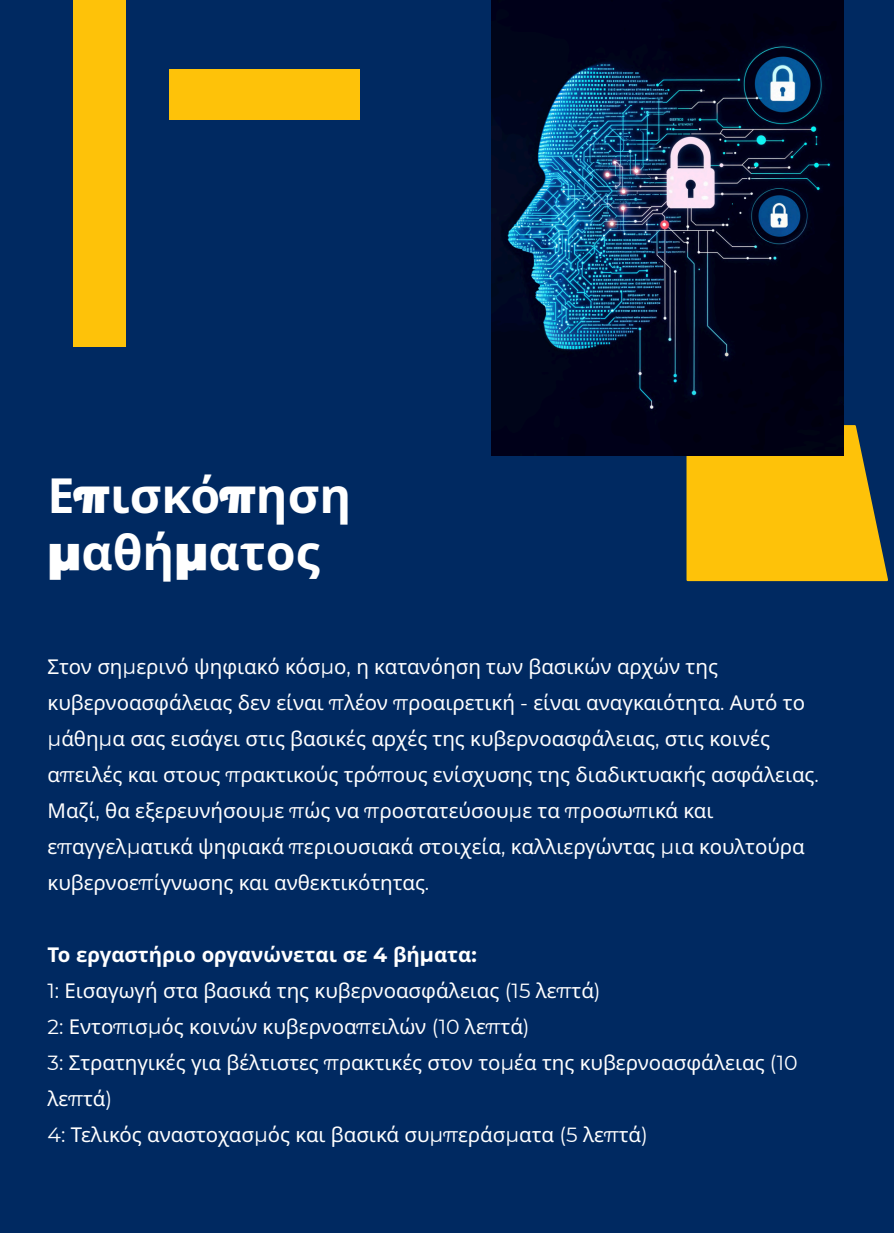
<style>
.page{position:relative;width:894px;height:1233px;background:#fff}
.page>*{position:absolute;margin:0;border:0;box-sizing:border-box;transform-origin:0 0}
.t1{font:700 48.3px/57.3px "Noto Sans";color:#fff}
.t2{font:20.4px/36px "Noto Sans";color:#fff}
.t3{font:700 20.4px "Noto Sans";color:#fff}
.s1{font-family:"Montserrat";font-weight:900}
.s2{font-family:"Montserrat"}
</style>
<div class="page">
<div style="left:0;top:0;width:893px;height:1233px;background:#002961"></div>
<svg style="left:686px;top:425px;width:201px;height:156px"></svg>
<div style="left:73px;top:0;width:53px;height:347px;background:#fec209"></div>
<div style="left:169px;top:69px;width:191px;height:51px;background:#fec209"></div>
<img style="left:491px;top:0;width:352px;height:455px">
<p class="t1" style="left:47px;top:465px;width:305px">Ε<span class="s1">π</span>ισκό<span class="s1">π</span>ηση <span class="s1">μ</span>αθή<span class="s1">μ</span>ατος</p>
<p class="t2" style="left:47px;top:648px;width:772px">Στον ση<span class="s2">μ</span>ερινό ψηφιακό κόσ<span class="s2">μ</span>ο<span class="s2">,</span> η κατανόηση των βασικών αρχών της κυβερνοασφάλειας δεν είναι <span class="s2">π</span>λέον <span class="s2">π</span>ροαιρετική <span class="s2">-</span> είναι αναγκαιότητα<span class="s2">.</span> Αυτό το <span class="s2">μ</span>άθη<span class="s2">μ</span>α σας εισάγει στις βασικές αρχές της κυβερνοασφάλειας<span class="s2">,</span> στις κοινές α<span class="s2">π</span>ειλές και στους <span class="s2">π</span>ρακτικούς τρό<span class="s2">π</span>ους ενίσχυσης της διαδικτυακής ασφάλειας<span class="s2">.<br></span>Μαζί<span class="s2">,</span> θα εξερευνήσου<span class="s2">μ</span>ε <span class="s2">π</span>ώς να <span class="s2">π</span>ροστατεύσου<span class="s2">μ</span>ε τα <span class="s2">π</span>ροσω<span class="s2">π</span>ικά και ε<span class="s2">π</span>αγγελ<span class="s2">μ</span>ατικά ψηφιακά <span class="s2">π</span>εριουσιακά στοιχεία<span class="s2">,</span> καλλιεργώντας <span class="s2">μ</span>ια κουλτούρα κυβερνοε<span class="s2">π</span>ίγνωσης και ανθεκτικότητας<span class="s2">.</span></p>
<h1 class="t3" style="left:47px;top:940px;width:430px">Το εργαστήριο οργανώνεται σε <span class="s2">4</span> βή<span class="s2">μ</span>ατα<span class="s2">:</span></h1>
<p class="t2" style="left:47px;top:972px;width:554px"><span class="s2">1:</span> Εισαγωγή στα βασικά της κυβερνοασφάλειας <span class="s2">(15</span> λε<span class="s2">π</span>τά<span class="s2">)</span></p>
<p class="t2" style="left:47px;top:1008px;width:483px"><span class="s2">2:</span> Εντο<span class="s2">π</span>ισ<span class="s2">μ</span>ός κοινών κυβερνοα<span class="s2">π</span>ειλών <span class="s2">(10</span> λε<span class="s2">π</span>τά<span class="s2">)</span></p>
<p class="t2" style="left:47px;top:1044px;width:751px"><span class="s2">3:</span> Στρατηγικές για βέλτιστες <span class="s2">π</span>ρακτικές στον το<span class="s2">μ</span>έα της κυβερνοασφάλειας <span class="s2">(10 </span>λε<span class="s2">π</span>τά<span class="s2">)</span></p>
<p class="t2" style="left:47px;top:1116px;width:601px"><span class="s2">4:</span> Τελικός αναστοχασ<span class="s2">μ</span>ός και βασικά συ<span class="s2">μπ</span>εράσ<span class="s2">μ</span>ατα <span class="s2">(5</span> λε<span class="s2">π</span>τά<span class="s2">)</span></p>
</div>
